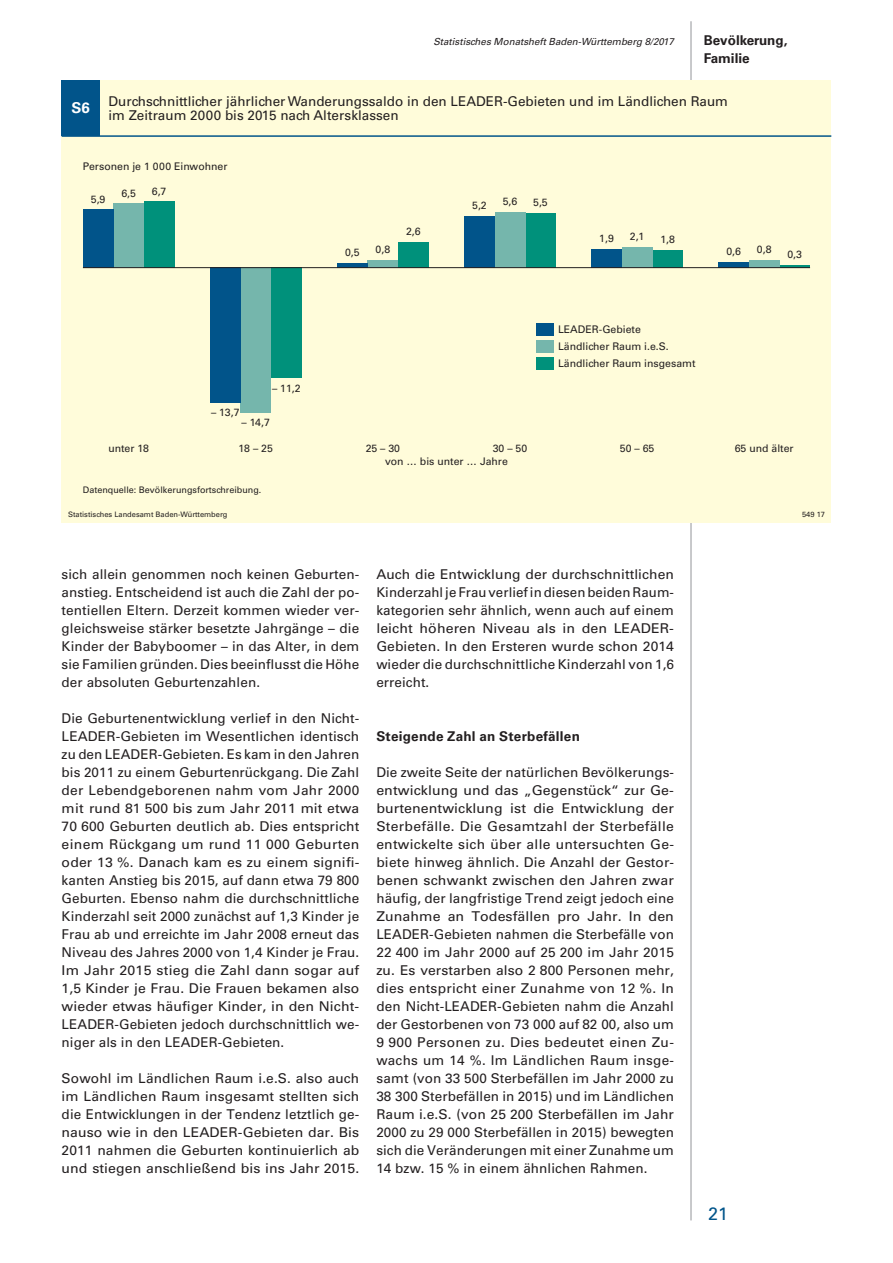
<style>
.page{position:relative;width:893px;height:1263px;background:#fff}
.page>*{position:absolute;margin:0;border:0;box-sizing:border-box;transform-origin:0 0}
.t1{font:18px "Univers";color:#01548a}
.t2{font:700 15px "Univers";color:#fff}
.t3{font:13.5px/18px "Univers";letter-spacing:.005em;color:#231f20;text-align:justify}
.t4{font:700 13.5px/18px "Univers";letter-spacing:.015em;color:#231f20}
.t5{font:10.5px "Univers";color:#231f20}
.t6{font:italic 9.75px "Univers";color:#231f20}
.t7{font:9px "Univers";color:#231f20}
.t8{font:7.5px "Univers";color:#231f20}
</style>
<div class="page">
<hr style="left:691px;top:21px;width:1px;height:1199px;background:#939598">
<div style="left:62px;top:81px;width:769px;height:442px;background:#fffcda"></div>
<div style="left:62px;top:81px;width:38px;height:55px;background:#01548a"></div>
<div style="left:537px;top:357px;width:17px;height:13px;background:#00917b"></div>
<div style="left:537px;top:340px;width:17px;height:13px;background:#75b6ac"></div>
<div style="left:537px;top:323px;width:17px;height:13px;background:#01548a"></div>
<div style="left:144px;top:201px;width:30px;height:67px;background:#00917b"></div>
<div style="left:271px;top:268px;width:31px;height:110px;background:#00917b"></div>
<div style="left:398px;top:242px;width:31px;height:26px;background:#00917b"></div>
<div style="left:525px;top:213px;width:31px;height:55px;background:#00917b"></div>
<div style="left:652px;top:250px;width:31px;height:18px;background:#00917b"></div>
<hr style="left:779px;top:265px;width:31px;height:3px;background:#00917b">
<div style="left:113px;top:203px;width:31px;height:65px;background:#75b6ac"></div>
<div style="left:241px;top:268px;width:30px;height:145px;background:#75b6ac"></div>
<div style="left:368px;top:260px;width:30px;height:8px;background:#75b6ac"></div>
<div style="left:495px;top:212px;width:30px;height:56px;background:#75b6ac"></div>
<div style="left:622px;top:247px;width:30px;height:21px;background:#75b6ac"></div>
<div style="left:749px;top:260px;width:30px;height:8px;background:#75b6ac"></div>
<div style="left:83px;top:209px;width:30px;height:59px;background:#01548a"></div>
<div style="left:210px;top:268px;width:31px;height:135px;background:#01548a"></div>
<div style="left:337px;top:263px;width:31px;height:5px;background:#01548a"></div>
<div style="left:464px;top:216px;width:31px;height:52px;background:#01548a"></div>
<div style="left:591px;top:249px;width:31px;height:19px;background:#01548a"></div>
<div style="left:718px;top:262px;width:31px;height:6px;background:#01548a"></div>
<hr style="left:83px;top:267px;width:727px;height:1px;background:#231f20">
<hr style="left:62px;top:135px;width:769px;height:2px;background:#01548a">
<p class="t2" style="left:72px;top:99px;width:20px">S6</p>
<p class="t6" style="left:433px;top:35px;width:242px">Statistisches Monatsheft Baden-Württemberg 8/2017</p>
<p class="t4" style="left:704px;top:31px;width:85px">Bevölkerung,<br>Familie</p>
<p class="t3" style="left:108px;top:94px;width:621px;line-height:14.2px">Durchschnittlicher jährlicher Wanderungssaldo in den LEADER-Gebieten und im Ländlichen Raum im Zeitraum 2000 bis 2015 nach Altersklassen</p>
<p class="t5" style="left:83px;top:160px;width:146px">Personen je 1 000 Einwohner</p>
<p class="t5" style="left:91px;top:193px;width:16px">5,9</p>
<p class="t5" style="left:121px;top:187px;width:16px">6,5</p>
<p class="t5" style="left:152px;top:185px;width:16px">6,7</p>
<p class="t5" style="left:345px;top:246px;width:16px">0,5</p>
<p class="t5" style="left:376px;top:243px;width:16px">0,8</p>
<p class="t5" style="left:406px;top:225px;width:16px">2,6</p>
<p class="t5" style="left:272px;top:382px;width:30px">– 11,2</p>
<p class="t5" style="left:211px;top:406px;width:30px">– 13,7</p>
<p class="t5" style="left:242px;top:416px;width:30px">– 14,7</p>
<p class="t5" style="left:472px;top:199px;width:16px">5,2</p>
<p class="t5" style="left:503px;top:196px;width:16px">5,6</p>
<p class="t5" style="left:533px;top:196px;width:16px">5,5</p>
<p class="t5" style="left:599px;top:232px;width:16px">1,9</p>
<p class="t5" style="left:630px;top:230px;width:16px">2,1</p>
<p class="t5" style="left:660px;top:233px;width:16px">1,8</p>
<p class="t5" style="left:558px;top:323px;width:84px">LEADER-Gebiete</p>
<p class="t5" style="left:558px;top:340px;width:112px">Ländlicher Raum i.e.S.</p>
<p class="t5" style="left:558px;top:357px;width:139px">Ländlicher Raum insgesamt</p>
<p class="t5" style="left:726px;top:245px;width:16px">0,6</p>
<p class="t5" style="left:757px;top:243px;width:16px">0,8</p>
<p class="t5" style="left:787px;top:248px;width:16px">0,3</p>
<p class="t5" style="left:108px;top:442px;width:42px">unter 18</p>
<p class="t5" style="left:239px;top:442px;width:36px">18 – 25</p>
<p class="t5" style="left:366px;top:442px;width:36px">25 – 30</p>
<p class="t5" style="left:493px;top:442px;width:36px">30 – 50</p>
<p class="t5" style="left:620px;top:442px;width:36px">50 – 65</p>
<p class="t5" style="left:735px;top:442px;width:60px">65 und älter</p>
<p class="t7" style="left:83px;top:484px;width:180px">Datenquelle: Bevölkerungsfortschreibung.</p>
<p class="t5" style="left:385px;top:455px;width:124px">von … bis unter … Jahre</p>
<p class="t8" style="left:68px;top:510px;width:161px">Statistisches Landesamt Baden-Württemberg</p>
<p class="t8" style="left:802px;top:510px;width:24px">549 17</p>
<p class="t3" style="left:62px;top:565px;width:299px">sich allein genommen noch keinen Geburten&shy;anstieg. Entscheidend ist auch die Zahl der po&shy;tentiellen Eltern. Derzeit kommen wieder ver&shy;gleichsweise stärker besetzte Jahrgänge – die Kinder der Babyboomer – in das Alter, in dem sie Familien gründen. Dies beeinflusst die Höhe der absoluten Geburtenzahlen.</p>
<p class="t3" style="left:62px;top:709px;width:299px">Die Geburtenentwicklung verlief in den Nicht-LEADER-Gebieten im Wesentlichen identisch zu den LEADER-Gebieten. Es kam in den Jahren bis 2011 zu einem Geburtenrückgang. Die Zahl der Lebendgeborenen nahm vom Jahr 2000 mit rund 81 500 bis zum Jahr 2011 mit etwa 70 600 Geburten deutlich ab. Dies entspricht einem Rückgang um rund 11 000 Geburten oder 13 %. Danach kam es zu einem signifi&shy;kanten Anstieg bis 2015, auf dann etwa 79 800<br>Geburten. Ebenso nahm die durchschnittliche Kinderzahl seit 2000 zunächst auf 1,3 Kinder je Frau ab und erreichte im Jahr 2008 erneut das Niveau des Jahres 2000 von 1,4 Kinder je Frau.<br>Im Jahr 2015 stieg die Zahl dann sogar auf 1,5 Kinder je Frau. Die Frauen bekamen also wieder etwas häufiger Kinder, in den Nicht-LEADER-Gebieten jedoch durchschnittlich we&shy;niger als in den LEADER-Gebieten.</p>
<p class="t3" style="left:62px;top:1069px;width:299px">Sowohl im Ländlichen Raum i.e.S. also auch im Ländlichen Raum insgesamt stellten sich die Entwicklungen in der Tendenz letztlich ge&shy;nauso wie in den LEADER-Gebieten dar. Bis 2011 nahmen die Geburten kontinuierlich ab und stiegen anschließend bis ins Jahr 2015.</p>
<p class="t3" style="left:376px;top:565px;width:299px">Auch die Entwicklung der durchschnittlichen Kinderzahl je Frau verlief in diesen beiden Raum&shy;kategorien sehr ähnlich, wenn auch auf einem leicht höheren Niveau als in den LEADER-Gebieten. In den Ersteren wurde schon 2014 wieder die durchschnittliche Kinderzahl von 1,6 erreicht.</p>
<p class="t4" style="left:376px;top:727px;width:205px">Steigende Zahl an Sterbefällen</p>
<p class="t3" style="left:376px;top:763px;width:299px">Die zweite Seite der natürlichen Bevölkerungs&shy;entwicklung und das „Gegenstück“ zur Ge&shy;burtenentwicklung ist die Entwicklung der Sterbefälle. Die Gesamtzahl der Sterbefälle entwickelte sich über alle untersuchten Ge&shy;biete hinweg ähnlich. Die Anzahl der Gestor&shy;benen schwankt zwischen den Jahren zwar häufig, der langfristige Trend zeigt jedoch eine Zunahme an Todesfällen pro Jahr. In den LEADER-Gebieten nahmen die Sterbefälle von 22 400 im Jahr 2000 auf 25 200 im Jahr 2015 zu. Es verstarben also 2 800 Personen mehr, dies entspricht einer Zunahme von 12 %. In den Nicht-LEADER-Gebieten nahm die Anzahl der Gestorbenen von 73 000 auf 82 00, also um 9 900 Personen zu. Dies bedeutet einen Zu&shy;wachs um 14 %. Im Ländlichen Raum insge&shy;samt (von 33 500 Sterbefällen im Jahr 2000 zu 38 300 Sterbefällen in 2015) und im Ländlichen Raum i.e.S. (von 25 200 Sterbefällen im Jahr 2000 zu 29 000 Sterbefällen in 2015) bewegten sich die Veränderungen mit einer Zunahme um 14 bzw. 15 % in einem ähnlichen Rahmen.</p>
<h1 class="t1" style="left:708px;top:1203px;width:22px">21</h1>
</div>
